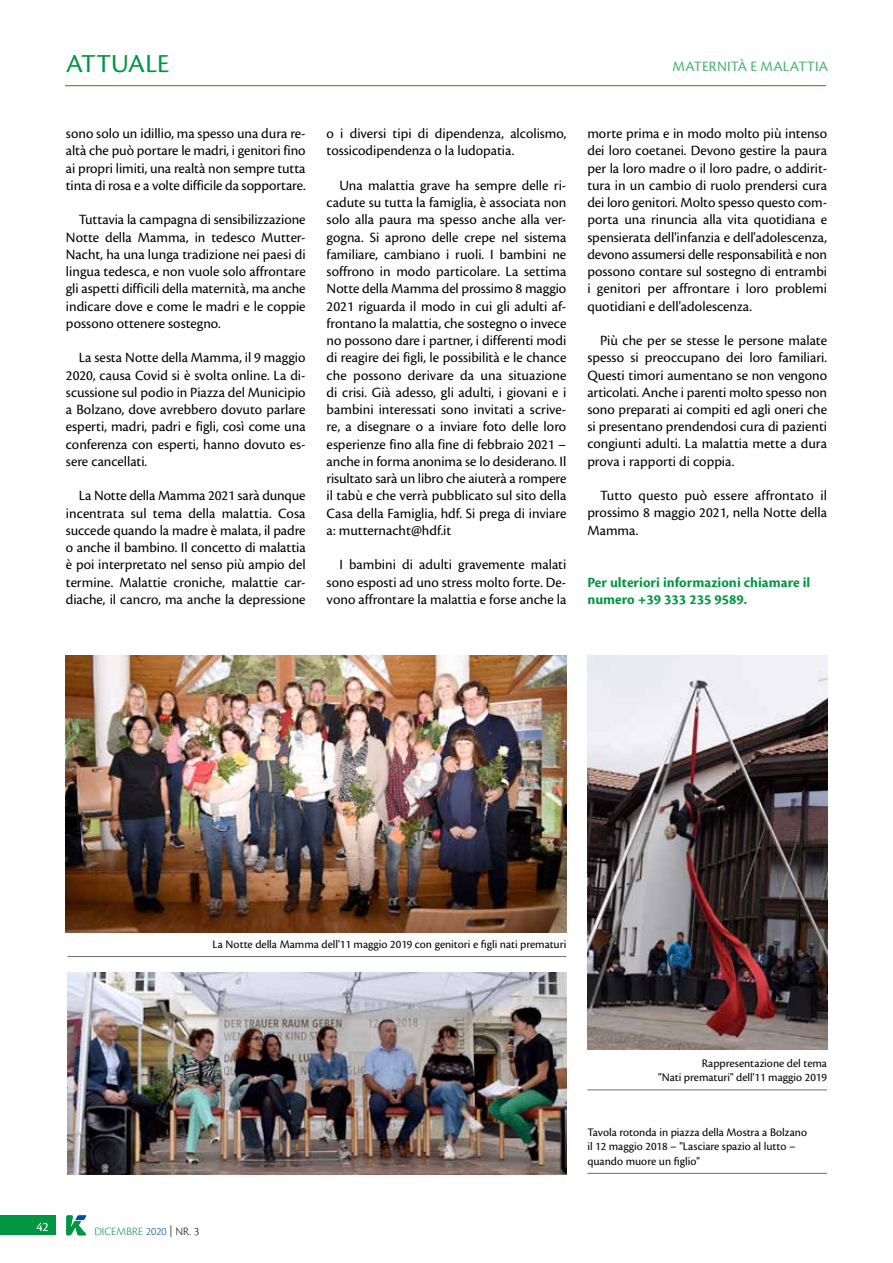
<style>
.page{position:relative;width:893px;height:1263px;background:#fff}
.page>*{position:absolute;margin:0;border:0;box-sizing:border-box;transform-origin:0 0}
.t1{font:27px "Cronos Pro";letter-spacing:.005em;color:#009641}
.t2{font:15px "Cronos Pro";letter-spacing:.01em;color:#49b170}
.t3{font:14.7px/17.2px "Cronos Pro";color:#000;text-align:justify}
.t4{font:700 14.7px/17.2px "Cronos Pro";color:#009641}
.t5{font:13.5px "Cronos Pro";color:#fff}
.t6{font:12px/14.4px "Cronos Pro";color:#000}
.t7{font:300 11.7px "Cronos Pro";letter-spacing:.005em;color:#009641}
.s1{color:#004f9f}
.s2{color:#000}
</style>
<div class="page">
<img style="left:66px;top:655px;width:500px;height:277px">
<hr style="left:68px;top:956px;width:498px;height:1px;background:#706f6f">
<hr style="left:587px;top:1173px;width:240px;height:1px;background:#706f6f">
<hr style="left:587px;top:1089px;width:240px;height:1px;background:#706f6f">
<img style="left:587px;top:656px;width:240px;height:394px">
<img style="left:68px;top:972px;width:498px;height:203px">
<svg style="left:66px;top:1215px;width:20px;height:20px"></svg>
<div style="left:0;top:1215px;width:55px;height:20px;background:#009641"></div>
<hr style="left:65px;top:85px;width:761px;height:1px;background:#009641">
<h1 class="t1" style="left:66px;top:48px;width:105px">ATTUALE</h1>
<p class="t2" style="left:672px;top:58px;width:157px">MATERNITÀ E MALATTIA</p>
<p class="t3" style="left:66px;top:125px;width:241px">sono solo un idillio, ma spesso una dura re&shy;altà che può portare le madri, i genitori fino ai propri limiti, una realtà non sempre tutta tinta di rosa e a volte difficile da sopportare.</p>
<p class="t3" style="left:66px;top:211px;width:241px;text-indent:13px">Tuttavia la campagna di sensibilizzazione Notte della Mamma, in tedesco Mutter-Nacht, ha una lunga tradizione nei paesi di lingua tedesca, e non vuole solo affrontare gli aspetti difficili della maternità, ma anche indicare dove e come le madri e le coppie possono ottenere sostegno.</p>
<p class="t3" style="left:66px;top:349px;width:241px;text-indent:13px">La sesta Notte della Mamma, il 9 maggio 2020, causa Covid si è svolta online. La di&shy;scussione sul podio in Piazza del Municipio a Bolzano, dove avrebbero dovuto parlare esperti, madri, padri e figli, così come una conferenza con esperti, hanno dovuto es&shy;sere cancellati.</p>
<p class="t3" style="left:66px;top:487px;width:241px;text-indent:13px">La Notte della Mamma 2021 sarà dunque incentrata sul tema della malattia. Cosa succede quando la madre è malata, il padre o anche il bambino. Il concetto di malattia è poi interpretato nel senso più ampio del termine. Malattie croniche, malattie car&shy;diache, il cancro, ma anche la depressione</p>
<p class="t3" style="left:327px;top:125px;width:241px">o i diversi tipi di dipendenza, alcolismo, tossicodipendenza o la ludopatia.</p>
<p class="t3" style="left:327px;top:177px;width:241px;text-indent:13px">Una malattia grave ha sempre delle ri&shy;cadute su tutta la famiglia, è associata non solo alla paura ma spesso anche alla ver&shy;gogna. Si aprono delle crepe nel sistema familiare, cambiano i ruoli. I bambini ne soffrono in modo particolare. La settima Notte della Mamma del prossimo 8 maggio 2021 riguarda il modo in cui gli adulti af&shy;frontano la malattia, che sostegno o invece no possono dare i partner, i differenti modi di reagire dei figli, le possibilità e le chance che possono derivare da una situazione di crisi. Già adesso, gli adulti, i giovani e i bambini interessati sono invitati a scrive&shy;re, a disegnare o a inviare foto delle loro esperienze fino alla fine di febbraio 2021 – anche in forma anonima se lo desiderano. Il risultato sarà un libro che aiuterà a rompere il tabù e che verrà pubblicato sul sito della Casa della Famiglia, hdf. Si prega di inviare a: mutternacht@hdf.it</p>
<p class="t3" style="left:327px;top:556px;width:241px;text-indent:13px">I bambini di adulti gravemente malati sono esposti ad uno stress molto forte. De&shy;vono affrontare la malattia e forse anche la</p>
<p class="t3" style="left:587px;top:125px;width:241px">morte prima e in modo molto più intenso dei loro coetanei. Devono gestire la paura per la loro madre o il loro padre, o addirit&shy;tura in un cambio di ruolo prendersi cura dei loro genitori. Molto spesso questo com&shy;porta una rinuncia alla vita quotidiana e spensierata dell'infanzia e dell'adolescenza, devono assumersi delle responsabilità e non possono contare sul sostegno di entrambi i genitori per affrontare i loro problemi quotidiani e dell'adolescenza.</p>
<p class="t3" style="left:587px;top:332px;width:241px;text-indent:13px">Più che per se stesse le persone malate spesso si preoccupano dei loro familiari.<br>Questi timori aumentano se non vengono articolati. Anche i parenti molto spesso non sono preparati ai compiti ed agli oneri che si presentano prendendosi cura di pazienti congiunti adulti. La malattia mette a dura prova i rapporti di coppia.</p>
<p class="t3" style="left:587px;top:487px;width:241px;text-indent:13px">Tutto questo può essere affrontato il prossimo 8 maggio 2021, nella Notte della Mamma.</p>
<p class="t4" style="left:587px;top:574px;width:225px">Per ulteriori informazioni chiamare il numero +39 333 235 9589.</p>
<p class="t5" style="left:37px;top:1219px;width:14px">42</p>
<p class="t6" style="left:213px;top:937px;width:355px">La Notte della Mamma dell'11 maggio 2019 con genitori e figli nati prematuri</p>
<p class="t7" style="left:94px;top:1224px;width:106px">DICEMBRE <span class="s1">2020</span> <span class="s2">| NR. 3</span></p>
<p class="t6" style="left:658px;top:1056px;width:170px;text-align:right">Rappresentazione del tema<br>"Nati prematuri" dell'11 maggio 2019</p>
<p class="t6" style="left:587px;top:1125px;width:221px">Tavola rotonda in piazza della Mostra a Bolzano il 12 maggio 2018 – "Lasciare spazio al lutto – quando muore un figlio"</p>
</div>
